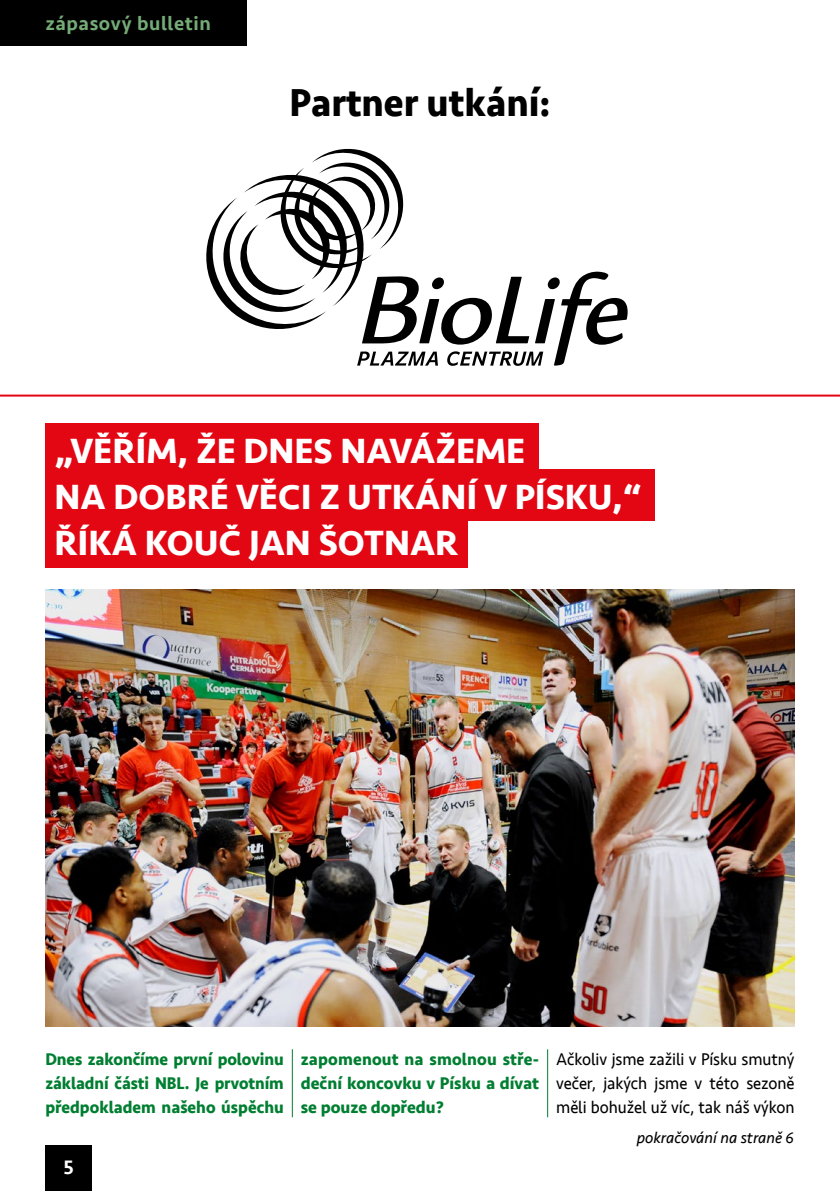
<style>
.page{position:relative;width:840px;height:1191px;background:#fff}
.page>*{position:absolute;margin:0;border:0;box-sizing:border-box;transform-origin:0 0}
.t1{font:700 40px "Seravek";color:#000;scale:.96 1}
.t2{font:700 36px/46px "Seravek";color:#fff}
.t3{font:500 20px "Seravek";letter-spacing:.03em;color:#75ab76}
.t4{font:500 20px "Seravek";color:#fff}
.t5{font:17.4px/24px "Seravek";letter-spacing:-.005em;color:#000;text-align:justify;scale:.95 1}
.t6{font:700 17.4px/24px "Seravek";color:#007e31;text-align:justify;scale:.96 1}
.t7{font:700 17.4px/24px "Seravek";color:#007e31;text-align:justify}
.t8{font:italic 16px "Seravek";color:#000}
</style>
<div class="page">
<hr style="left:547px;top:1049px;width:1px;height:68px;background:#007e31">
<hr style="left:292px;top:1049px;width:1px;height:68px;background:#007e31">
<div style="left:45px;top:1145px;width:47px;height:46px;background:#000"></div>
<div style="left:0;top:0;width:247px;height:45px;background:#000"></div>
<svg style="left:206px;top:149px;width:421px;height:217px"></svg>
<img style="left:45px;top:590px;width:749px;height:436px">
<div style="left:45px;top:423px;width:494px;height:52px;background:#e30613"></div>
<div style="left:45px;top:469px;width:609px;height:51px;background:#e30613"></div>
<div style="left:45px;top:516px;width:422px;height:51px;background:#e30613"></div>
<hr style="left:0;top:394px;width:839px;height:2px;background:#e30613">
<p class="t3" style="left:45px;top:11px;width:167px">zápasový bulletin</p>
<h1 class="t1" style="left:289px;top:71px;width:273px">Partner utkání:</h1>
<h2 class="t2" style="left:54px;top:427px;width:588px">„VĚŘÍM, ŽE DNES NAVÁŽEME<br>NA DOBRÉ VĚCI Z UTKÁNÍ V PÍSKU,“<br>ŘÍKÁ KOUČ JAN ŠOTNAR</h2>
<p class="t6" style="left:45px;top:1047px;width:250px">Dnes zakončíme první polovinu základní části NBL. Je prvotním předpokladem našeho úspěchu</p>
<p class="t7" style="left:300px;top:1047px;width:240px">zapomenout na smolnou stře&shy;deční koncovku v Písku a dívat se pouze dopředu?</p>
<p class="t5" style="left:556px;top:1047px;width:252px">Ačkoliv jsme zažili v Písku smutný večer, jakých jsme v této sezoně měli bohužel už víc, tak náš výkon</p>
<p class="t8" style="left:636px;top:1124px;width:159px">pokračování na straně 6</p>
<p class="t4" style="left:63px;top:1154px;width:12px">5</p>
</div>
